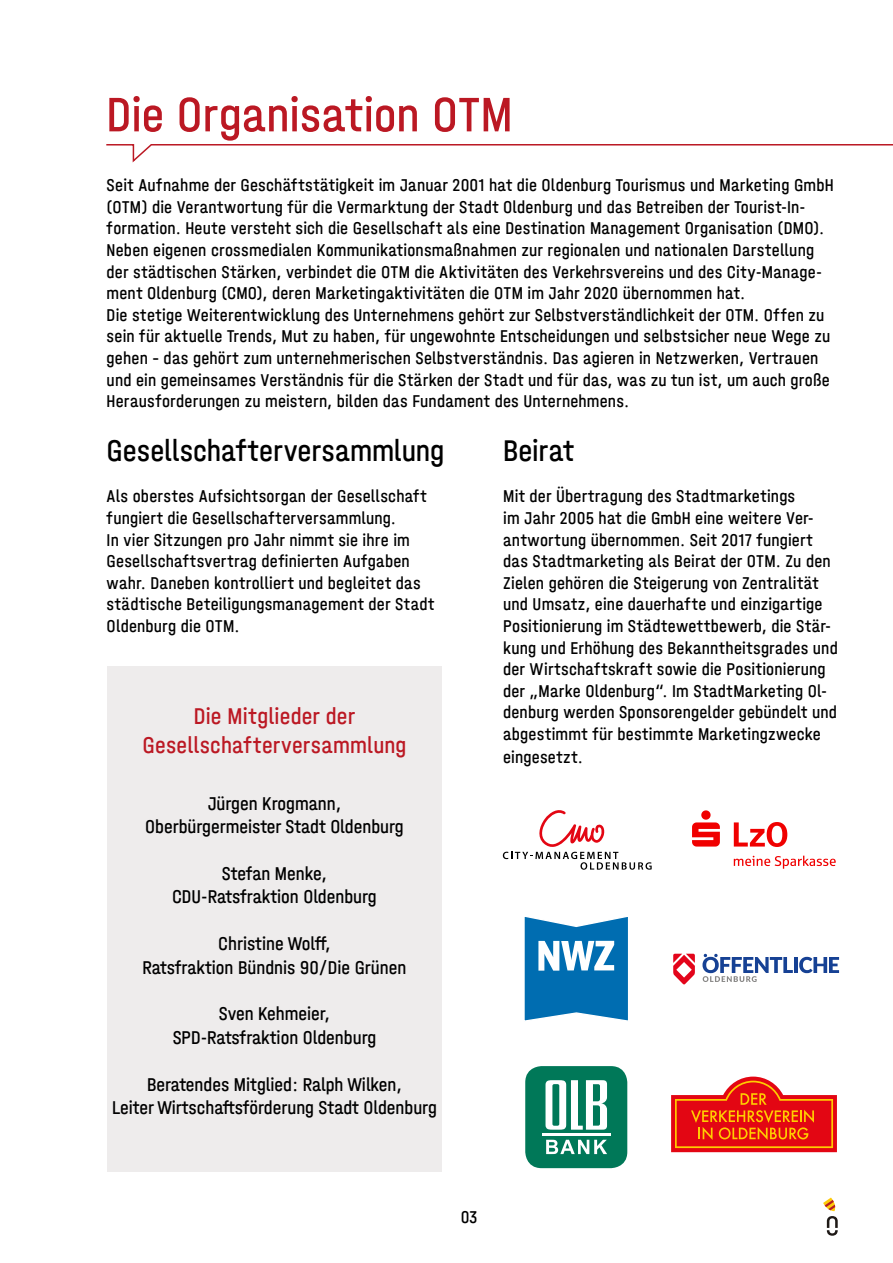
<style>
.page{position:relative;width:893px;height:1263px;background:#fff}
.page>*{position:absolute;margin:0;border:0;box-sizing:border-box;transform-origin:0 0}
.t1{font:51px "Halvar Eng";color:#bb1823}
.t2{font:31.5px "Halvar Eng";color:#000}
.t3{font:24px/28.8px "Halvar Eng";letter-spacing:.01em;color:#bb1823;text-align:center}
.t4{font:19.5px/23.4px "Halvar Eng";color:#000;text-align:center}
.t5{font:18px/21.6px "Halvar Eng";letter-spacing:.01em;color:#000}
</style>
<div class="page">
<svg style="left:823px;top:1197px;width:15px;height:39px"></svg>
<div style="left:107px;top:666px;width:335px;height:505px;background:#eeecec"></div>
<svg style="left:671px;top:1076px;width:166px;height:76px"></svg>
<svg style="left:503px;top:810px;width:149px;height:60px"></svg>
<svg style="left:524px;top:917px;width:104px;height:104px"></svg>
<svg style="left:734px;top:822px;width:53px;height:25px"></svg>
<svg style="left:692px;top:810px;width:28px;height:36px"></svg>
<svg style="left:734px;top:856px;width:102px;height:13px"></svg>
<div style="left:525px;top:1066px;width:102px;height:102px;background:#007858;border-radius:16px"></div>
<svg style="left:545px;top:1080px;width:62px;height:50px"></svg>
<svg style="left:546px;top:1140px;width:61px;height:14px"></svg>
<hr style="left:542px;top:1133px;width:68px;height:3px;background:#fff">
<svg style="left:673px;top:954px;width:22px;height:30px"></svg>
<svg style="left:702px;top:954px;width:91px;height:28px"></svg>
<hr style="left:794px;top:957px;width:4px;height:16px;background:#164194">
<svg style="left:799px;top:957px;width:40px;height:16px"></svg>
<svg style="left:106px;top:144px;width:787px;height:19px"></svg>
<h1 class="t1" style="left:106px;top:84px;width:408px">Die Organisation OTM</h1>
<p class="t5" style="left:107px;top:174px;width:728px">Seit Aufnahme der Geschäftstätigkeit im Januar 2001 hat die Oldenburg Tourismus und Marketing GmbH (OTM) die Verantwortung für die Vermarktung der Stadt Oldenburg und das Betreiben der Tourist-In&shy;formation. Heute versteht sich die Gesellschaft als eine Destination Management Organisation (DMO).<br>Neben eigenen crossmedialen Kommunikationsmaßnahmen zur regionalen und nationalen Darstellung der städtischen Stärken, verbindet die OTM die Aktivitäten des Verkehrsvereins und des City-Manage&shy;ment Oldenburg (CMO), deren Marketingaktivitäten die OTM im Jahr 2020 übernommen hat.<br>Die stetige Weiterentwicklung des Unternehmens gehört zur Selbstverständlichkeit der OTM. Offen zu sein für aktuelle Trends, Mut zu haben, für ungewohnte Entscheidungen und selbstsicher neue Wege zu gehen – das gehört zum unternehmerischen Selbstverständnis. Das agieren in Netzwerken, Vertrauen und ein gemeinsames Verständnis für die Stärken der Stadt und für das, was zu tun ist, um auch große Herausforderungen zu meistern, bilden das Fundament des Unternehmens.</p>
<h2 class="t2" style="left:107px;top:431px;width:339px">Gesellschafterversammlung</h2>
<p class="t5" style="left:107px;top:485px;width:329px">Als oberstes Aufsichtsorgan der Gesellschaft fungiert die Gesellschafterversammlung.<br>In vier Sitzungen pro Jahr nimmt sie ihre im Gesellschaftsvertrag definierten Aufgaben wahr. Daneben kontrolliert und begleitet das städtische Beteiligungsmanagement der Stadt Oldenburg die OTM.</p>
<h3 class="t3" style="left:142px;top:701px;width:266px">Die Mitglieder der<br>Gesellschafterversammlung</h3>
<p class="t4" style="left:145px;top:791px;width:260px">Jürgen Krogmann,<br>Oberbürgermeister Stadt Oldenburg</p>
<p class="t4" style="left:172px;top:861px;width:206px">Stefan Menke,<br>CDU-Ratsfraktion Oldenburg</p>
<p class="t4" style="left:142px;top:931px;width:266px">Christine Wolff,<br>Ratsfraktion Bündnis 90/Die Grünen</p>
<p class="t4" style="left:173px;top:1002px;width:205px">Sven Kehmeier,<br>SPD-Ratsfraktion Oldenburg</p>
<p class="t4" style="left:112px;top:1072px;width:326px">Beratendes Mitglied: Ralph Wilken,<br>Leiter Wirtschaftsförderung Stadt Oldenburg</p>
<h2 class="t2" style="left:503px;top:431px;width:73px">Beirat</h2>
<p class="t5" style="left:503px;top:485px;width:336px">Mit der Übertragung des Stadtmarketings<br>im Jahr 2005 hat die GmbH eine weitere Ver&shy;antwortung übernommen. Seit 2017 fungiert das Stadtmarketing als Beirat der OTM. Zu den Zielen gehören die Steigerung von Zentralität und Umsatz, eine dauerhafte und einzigartige Positionierung im Städtewettbewerb, die Stär&shy;kung und Erhöhung des Bekanntheitsgrades und der Wirtschaftskraft sowie die Positionierung der „Marke Oldenburg“. Im StadtMarketing Ol&shy;denburg werden Sponsorengelder gebündelt und abgestimmt für bestimmte Marketingzwecke eingesetzt.</p>
<p class="t5" style="left:461px;top:1205px;width:18px">03</p>
</div>
